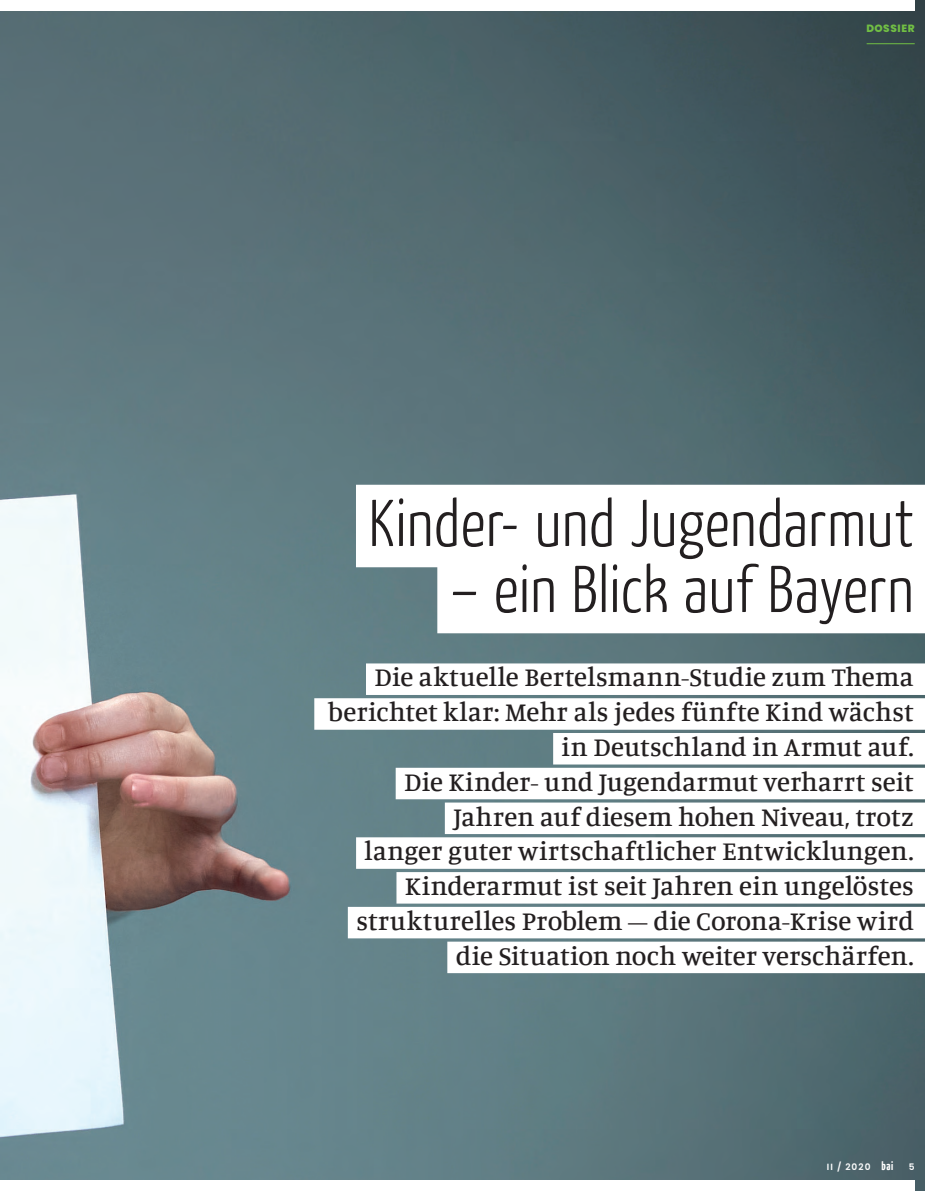
<style>
.page{position:relative;width:936px;height:1191px;background:#fff}
.page>*{position:absolute;margin:0;border:0;box-sizing:border-box;transform-origin:0 0}
.t1{font:300 66px "BDKJ";letter-spacing:-.01em;color:#231f20}
.t2{font:500 27px/34.8px "Manuale";letter-spacing:.01em;color:#231f20;text-align:right}
.t3{font:800 10.5px "Poppins";letter-spacing:.055em;color:#71bf44}
.t4{font:600 9px "Poppins";letter-spacing:.125em;color:#fff}
.t5{font:600 9px "Poppins";color:#231f20}
.s1{font-family:"BDKJ";font-weight:700;font-size:12px}
.s2{color:#fff}
</style>
<div class="page">
<img style="left:0;top:0;width:925px;height:1191px">
<hr style="left:866px;top:43px;width:48px;height:1px;background:#71bf44">
<div style="left:356px;top:485px;width:579px;height:82px;background:#fff"></div>
<div style="left:437px;top:551px;width:498px;height:82px;background:#fff"></div>
<div style="left:366px;top:663px;width:569px;height:32px;background:#fff"></div>
<div style="left:314px;top:698px;width:621px;height:31px;background:#fff"></div>
<div style="left:553px;top:733px;width:382px;height:31px;background:#fff"></div>
<div style="left:395px;top:767px;width:540px;height:32px;background:#fff"></div>
<div style="left:445px;top:802px;width:490px;height:32px;background:#fff"></div>
<div style="left:356px;top:837px;width:579px;height:32px;background:#fff"></div>
<div style="left:396px;top:872px;width:539px;height:31px;background:#fff"></div>
<div style="left:348px;top:907px;width:587px;height:31px;background:#fff"></div>
<div style="left:447px;top:941px;width:488px;height:32px;background:#fff"></div>
<div style="left:0;top:0;width:914px;height:11px;background:#fff"></div>
<div style="left:0;top:1180px;width:914px;height:11px;background:#fff"></div>
<p class="t3" style="left:866px;top:23px;width:50px">DOSSIER</p>
<h1 class="t1" style="left:369px;top:482px;width:547px">Kinder- und Jugendarmut</h1>
<h1 class="t1" style="left:450px;top:548px;width:466px">– ein Blick auf Bayern</h1>
<p class="t2" style="left:328px;top:659px;width:587px">Die aktuelle Bertelsmann-Studie zum Thema berichtet klar: Mehr als jedes fünfte Kind wächst in Deutschland in Armut auf.<br>Die Kinder- und Jugendarmut verharrt seit Jahren auf diesem hohen Niveau, trotz<br>langer guter wirtschaftlicher Entwicklungen.<br>Kinderarmut ist seit Jahren ein ungelöstes strukturelles Problem – die Corona-Krise wird die Situation noch weiter verschärfen.</p>
<p class="t4" style="left:826px;top:1161px;width:68px">II / 2020 <span class="s1">bai</span></p>
<p class="t5" style="left:902px;top:1161px;width:13px">0<span class="s2">5</span></p>
</div>
